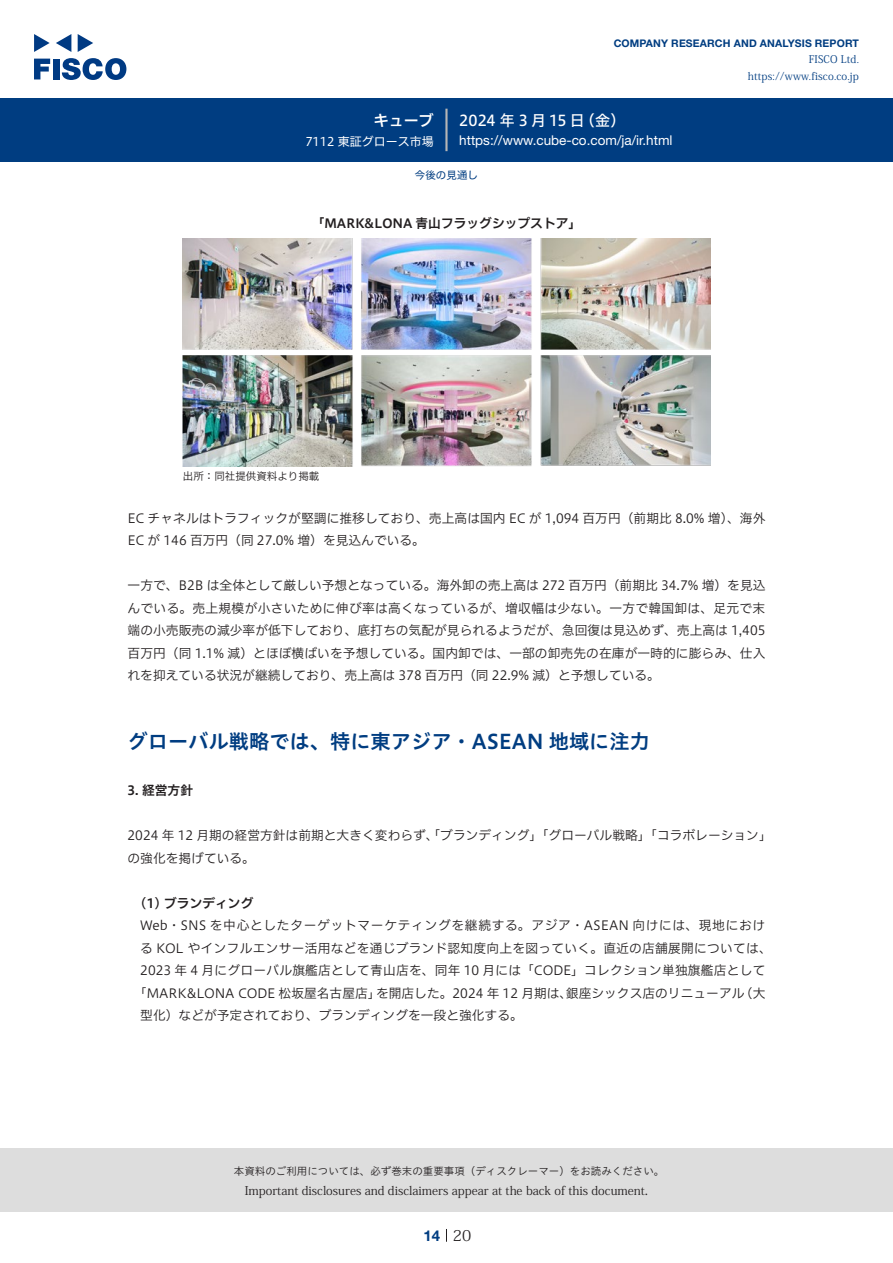
<style>
.page{position:relative;width:893px;height:1263px;background:#fff}
.page>*{position:absolute;margin:0;border:0;box-sizing:border-box;transform-origin:0 0}
.中タイトル{font:20.25px "Hiragino UD Sans Std W6";color:#003d81}
.t1{font:15px "Hiragino UD Sans F Std N W5";color:#fff}
.t2{font:15px "Hiragino UD Sans F Std N W6";color:#fff}
.t3{font:15px "Koz Min Pr 6 N";color:#231f20}
.t4{font:700 15px "Helvetica Neue LT Std";color:#003d81}
.t5{font:13.5px "Helvetica Neue LT Std";color:#fff}
.本文{font:12.75px/22.5px "Hiragino UD Sans F Std N W3";color:#231f20}
.本文3mm{font:12.75px/22.5px "Hiragino UD Sans F Std N W3";letter-spacing:.015em;color:#231f20}
.本文3mm-2{font:12.75px "Hiragino UD Sans F Std N W3";letter-spacing:.055em;color:#231f20}
.チャートタイトル{font:12.75px "Hiragino UD Sans F Std N W6";color:#231f20}
.小タイトル3mm{font:12.75px "Hiragino UD Sans F Std N W6";color:#231f20}
.小タイトル{font:12.75px "Hiragino UD Sans F Std N W6";color:#231f20}
.t6{font:12px "Koz Min Pr 6 N";color:#231f20}
.t7{font:12px "Hiragino UD Sans F Std N W4";color:#fff}
.t8{font:10.5px "Hiragino UD Sans Std W3";color:#231f20}
.t9{font:700 10.5px "Helvetica Neue LT Std";letter-spacing:.015em;color:#003d81}
.t10{font:10.5px/16.5px "Koz Min Pr 6 N";letter-spacing:.015em;color:#003d81;text-align:right}
.表組み基本スタイル{font:10.5px "Hiragino UD Sans F Std N W3";color:#231f20}
.ヘッダー{font:10.5px "Hiragino UD Sans F Std N W4";color:#003d81}
</style>
<div class="page">
<div style="left:0;top:1148px;width:893px;height:64px;background:#ddd"></div>
<svg style="left:34px;top:59px;width:16px;height:20px"></svg>
<div style="left:53px;top:59px;width:6px;height:20px;background:#003a83"></div>
<svg style="left:62px;top:58px;width:64px;height:22px"></svg>
<svg style="left:34px;top:34px;width:16px;height:18px"></svg>
<svg style="left:78px;top:34px;width:15px;height:18px"></svg>
<svg style="left:56px;top:34px;width:15px;height:18px"></svg>
<div style="left:0;top:98px;width:893px;height:64px;background:#003d81"></div>
<hr style="left:445px;top:109px;width:3px;height:42px;background:#b5b5b6">
<svg style="left:446px;top:1229px;width:1px;height:13px"></svg>
<img style="left:183px;top:238px;width:527px;height:228px">
<p class="t2" style="left:374px;top:109px;width:62px">キューブ</p>
<p class="t7" style="left:305px;top:132px;width:130px">7112 東証グロース市場</p>
<p class="t9" style="left:614px;top:37px;width:247px">COMPANY RESEARCH AND ANALYSIS REPORT</p>
<p class="t10" style="left:748px;top:52px;width:113px">FISCO Ltd. https://www.fisco.co j p.</p>
<p class="t1" style="left:580px;top:109px;width:47px">（金(</p>
<p class="t1" style="left:459px;top:109px;width:127px">2024 年 3 月 15 日</p>
<p class="t5" style="left:459px;top:132px;width:215px">https://www.cube-co.com j a/ .i r/ html</p>
<p class="ヘッダー" style="left:415px;top:167px;width:64px">今後の見通し</p>
<p class="チャートタイトル" style="left:312px;top:214px;width:271px">「MARK&amp;LONA 青山フラッグシップストア「</p>
<p class="表組み基本スタイル" style="left:183px;top:468px;width:138px">出所：同社提供資料より掲載</p>
<p class="本文" style="left:128px;top:506px;width:639px">EC チャネルはトラフィックが堅調に推移しており、売上高は国内 EC が 1,094 百万円（前期比 8.0% 増）、海外<br>EC が 146 百万円（同 27.0% 増）を見込んでいる。</p>
<p class="本文" style="left:128px;top:574px;width:639px;text-align:justify">一方で、B2B は全体として厳しい予想となっている。海外卸の売上高は 272 百万円（前期比 34.7% 増）を見込んでいる。売上規模が小さいために伸び率は高くなっているが、増収幅は少ない。一方で韓国卸は、足元で末端の小売販売の減少率が低下しており、底打ちの気配が見られるようだが、急回復は見込めず、売上高は 1,405百万円（同 1.1% 減）とほぼ横ばいを予想している。国内卸では、一部の卸売先の在庫が一時的に膨らみ、仕入れを抑えている状況が継続しており、売上高は 378 百万円（同 22.9% 減）と予想している。</p>
<p class="中タイトル" style="left:128px;top:726px;width:524px">グローバル戦略では、特に東アジア・ASEAN 地域に注力</p>
<p class="小タイトル" style="left:128px;top:781px;width:67px">3. 経営方針</p>
<p class="本文" style="left:128px;top:823px;width:646px">2024 年 12 月期の経営方針は前期と大きく変わらず、「ブランディング」「グローバル戦略」「コラボレーション「の強化を掲げている。</p>
<p class="小タイトル3mm" style="left:140px;top:893px;width:115px">1( ) ブランディング</p>
<p class="本文3mm-2" style="left:140px;top:916px;width:626px">Web・SNS を中心としたターゲットマーケティングを継続する。アジア・ASEAN 向けには、現地におけ</p>
<p class="本文3mm" style="left:140px;top:936px;width:633px">る KOL やインフルエンサー活用などを通じブランド認知度向上を図っていく。直近の店舗展開については、</p>
<p class="本文3mm" style="left:140px;top:958px;width:627px">2023 年 4 月にグローバル旗艦店として青山店を、同年 10 月には「CODE」コレクション単独旗艦店として</p>
<p class="本文3mm" style="left:740px;top:981px;width:27px">（大</p>
<p class="本文3mm" style="left:140px;top:981px;width:384px;text-indent:-6px">「MARK&amp;LONA CODE 松坂屋名古屋店」<br>型化）などが予定されており、ブランディングを一段と強化する。</p>
<p class="本文3mm" style="left:376px;top:981px;width:198px">を開店した。2024 年 12 月期は、</p>
<p class="本文3mm" style="left:566px;top:981px;width:180px">銀座シックス店のリニューアル</p>
<p class="t8" style="left:234px;top:1163px;width:432px">本資料のご利用については、必ず巻末の重要事項（ディスクレーマー）をお読みください。</p>
<p class="t3" style="left:645px;top:1181px;width:5px">.</p>
<p class="t6" style="left:245px;top:1184px;width:402px">Important disclosures and disclaimers appear at the back of this document</p>
<p class="t4" style="left:423px;top:1226px;width:18px">14</p>
<p class="t3" style="left:453px;top:1227px;width:20px">20</p>
</div>
